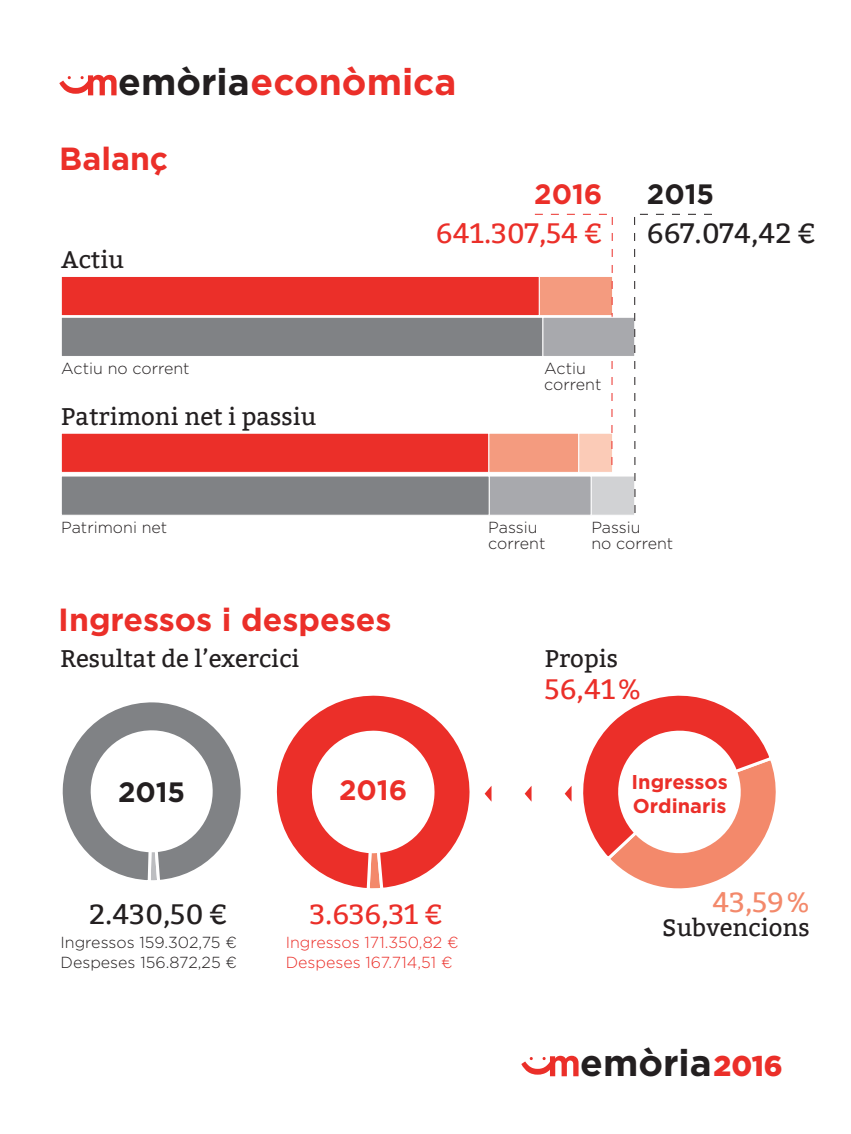
<style>
.page{position:relative;width:851px;height:1134px;background:#fff}
.page>*{position:absolute;margin:0;border:0;box-sizing:border-box;transform-origin:0 0}
.t1{font:700 37.2px "Gotham";color:#eb2f29}
.t2{font:700 37.2px "Gotham";color:#231f20}
.t3{font:700 32px "Gotham";color:#eb2f29}
.t4{font:28px "Bitter";color:#eb2f29}
.t5{font:28px "Bitter";color:#231f20}
.t6{font:700 28px "Gotham";color:#eb2f29}
.t7{font:700 28px "Gotham";color:#231f20}
.t8{font:28px "Bitter";color:#f3896b}
.t9{font:24px "Bitter";color:#231f20}
.t10{font:700 20px/24px "Gotham";color:#eb2f29}
.t11{font:300 16px/16px "Gotham";color:#231f20}
.t12{font:300 16px/20px "Gotham";color:#eb2f29}
.s1{color:#231f20}
.s2{font-weight:900;font-size:28.6px;color:#eb2f29}
</style>
<div class="page">
<svg style="left:521px;top:1056px;width:57px;height:20px"></svg>
<svg style="left:59px;top:75px;width:57px;height:20px"></svg>
<div style="left:61px;top:276px;width:478px;height:40px;background:#eb2f29;border:1px solid #fff"></div>
<div style="left:488px;top:433px;width:91px;height:40px;background:#f49b7f;border:1px solid #fff"></div>
<div style="left:61px;top:433px;width:428px;height:40px;background:#eb2f29;border:1px solid #fff"></div>
<div style="left:590px;top:475px;width:45px;height:41px;background:#d1d2d4;border:1px solid #fff"></div>
<div style="left:488px;top:475px;width:103px;height:41px;background:#a8a9ad;border:1px solid #fff"></div>
<div style="left:61px;top:475px;width:428px;height:41px;background:#808285;border:1px solid #fff"></div>
<svg style="left:534px;top:213px;width:79px;height:260px"></svg>
<div style="left:542px;top:317px;width:93px;height:40px;background:#a8a9ad;border:1px solid #fff"></div>
<div style="left:61px;top:317px;width:482px;height:40px;background:#808285;border:1px solid #fff"></div>
<svg style="left:633px;top:213px;width:79px;height:303px"></svg>
<svg style="left:276px;top:695px;width:194px;height:172px"></svg>
<svg style="left:310px;top:730px;width:124px;height:159px"></svg>
<svg style="left:62px;top:702px;width:179px;height:179px"></svg>
<svg style="left:564px;top:695px;width:212px;height:194px"></svg>
<svg style="left:524px;top:786px;width:7px;height:15px"></svg>
<svg style="left:484px;top:786px;width:7px;height:15px"></svg>
<svg style="left:448px;top:786px;width:3px;height:16px"></svg>
<h1 class="t1" style="left:118px;top:57px;width:340px"><span class="s1">emòria</span>econòmica</h1>
<h2 class="t3" style="left:59px;top:138px;width:110px">Balanç</h2>
<h3 class="t9" style="left:61px;top:245px;width:64px">Actiu</h3>
<h3 class="t6" style="left:534px;top:176px;width:70px">2016</h3>
<h3 class="t4" style="left:436px;top:216px;width:168px">641.307,54 €</h3>
<p class="t11" style="left:61px;top:360px;width:130px">Actiu no corrent</p>
<p class="t11" style="left:544px;top:360px;width:59px">Actiu corrent</p>
<h3 class="t9" style="left:61px;top:403px;width:256px">Patrimoni net i passiu</h3>
<h3 class="t7" style="left:646px;top:176px;width:69px">2015</h3>
<h3 class="t5" style="left:646px;top:216px;width:170px">667.074,42 €</h3>
<p class="t11" style="left:61px;top:519px;width:108px">Patrimoni net</p>
<p class="t11" style="left:488px;top:519px;width:59px">Passiu corrent</p>
<p class="t11" style="left:591px;top:519px;width:83px">Passiu<br>no corrent</p>
<h2 class="t3" style="left:58px;top:598px;width:335px">Ingressos i despeses</h2>
<h3 class="t9" style="left:61px;top:644px;width:240px">Resultat de l’exercici</h3>
<h3 class="t7" style="left:118px;top:773px;width:69px">2015</h3>
<h3 class="t6" style="left:339px;top:772px;width:70px">2016</h3>
<h3 class="t5" style="left:89px;top:898px;width:140px">2.430,50 €</h3>
<h3 class="t4" style="left:310px;top:898px;width:134px">3.636,31 €</h3>
<p class="t11" style="left:61px;top:932px;width:178px;line-height:20px">Ingressos 159.302,75 €<br>Despeses 156.872,25 €</p>
<p class="t12" style="left:286px;top:932px;width:174px">Ingressos 171.350,82 €<br>Despeses 167.714,51 €</p>
<h3 class="t9" style="left:545px;top:644px;width:75px">Propis</h3>
<h3 class="t4" style="left:545px;top:672px;width:98px">56,41%</h3>
<p class="t10" style="left:631px;top:769px;width:98px">Ingressos<br>Ordinaris</p>
<h3 class="t8" style="left:712px;top:886px;width:99px">43,59%</h3>
<h3 class="t9" style="left:662px;top:914px;width:149px">Subvencions</h3>
<h1 class="t2" style="left:580px;top:1038px;width:204px">emòria<span class="s2">2016</span></h1>
</div>
